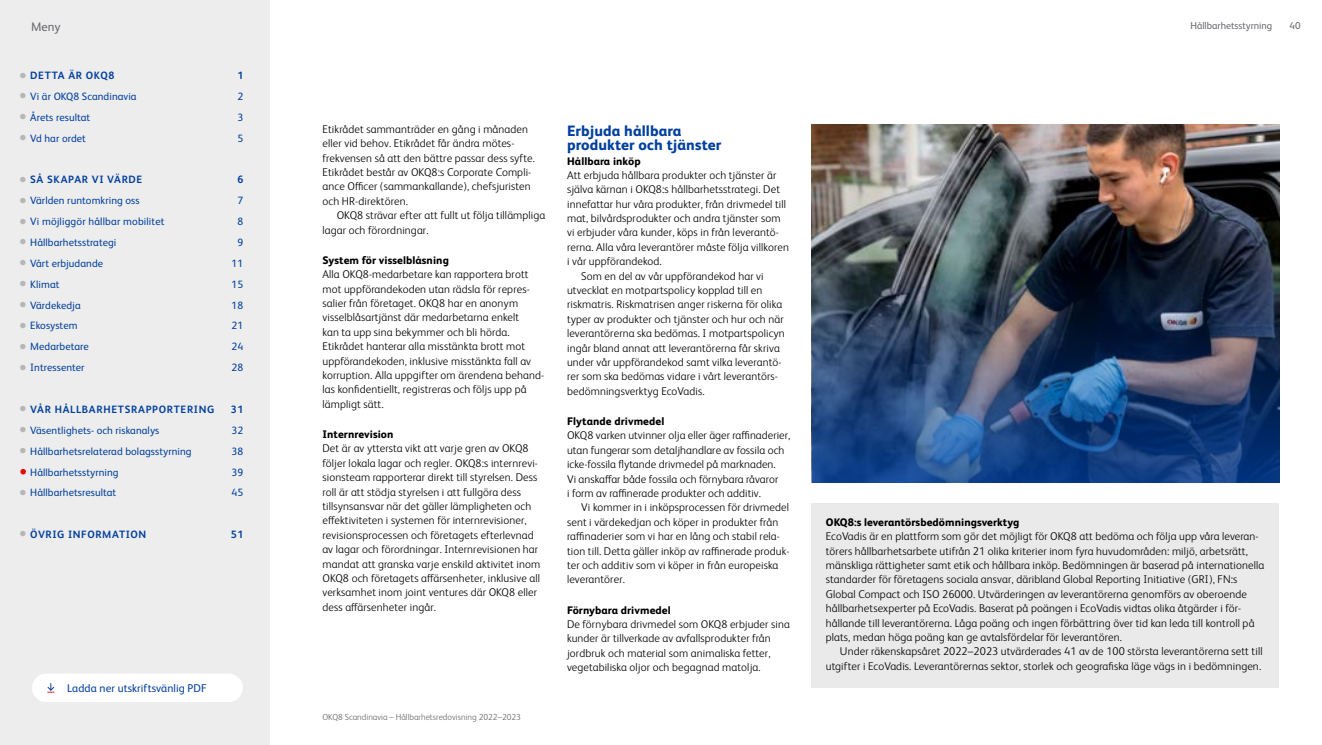
<style>
.page{position:relative;width:1322px;height:745px;background:#fff}
.page>*{position:absolute;margin:0;border:0;box-sizing:border-box;transform-origin:0 0}
.t1{font:800 15px/14.4px "FS Albert";letter-spacing:.01em;color:#003f9e}
.t2{font:12.5px "FS Albert";color:#67686c}
.t3{font:300 11.25px/14.4px "FS Albert";letter-spacing:.01em;color:#000}
.t4{font:11.25px "FS Albert";letter-spacing:.005em;color:#003f9e}
.t5{font:800 11px "FS Albert";letter-spacing:.01em;color:#000}
.t6{font:10.62px "FS Albert";letter-spacing:.005em;color:#003f9e}
.t7{font:700 10.62px "FS Albert";letter-spacing:.06em;color:#003f9e}
.t8{font:10px "FS Albert";color:#67686c}
.t9{font:300 8.75px "FS Albert";color:#67686c}
.s1{color:#b6b6b6}
</style>
<div class="page">
<div style="left:0;top:0;width:269px;height:744px;background:#ededed"></div>
<div style="left:811px;top:503px;width:468px;height:184px;background:#eaeaea"></div>
<img style="left:811px;top:124px;width:468px;height:138px">
<img style="left:811px;top:262px;width:468px;height:220px">
<div style="left:32px;top:673px;width:211px;height:28px;background:#fff;border-radius:14px"></div>
<svg style="left:47px;top:683px;width:8px;height:9px"></svg>
<svg style="left:20px;top:468px;width:6px;height:6px"></svg>
<p class="t2" style="left:31px;top:18px;width:31px">Meny</p>
<p class="t8" style="left:1190px;top:19px;width:83px">Hållbarhetsstyrning</p>
<p class="t8" style="left:1289px;top:19px;width:13px">40</p>
<p class="t7" style="left:20px;top:68px;width:96px"><span class="s1">●</span> DETTA ÄR OKQ8</p>
<p class="t7" style="left:237px;top:68px;width:7px">1</p>
<p class="t6" style="left:20px;top:89px;width:119px"><span class="s1">●</span> Vi är OKQ8 Scandinavia</p>
<p class="t6" style="left:237px;top:89px;width:7px">2</p>
<p class="t6" style="left:20px;top:110px;width:72px"><span class="s1">●</span> Årets resultat</p>
<p class="t6" style="left:237px;top:110px;width:7px">3</p>
<p class="t6" style="left:20px;top:131px;width:68px"><span class="s1">●</span> Vd har ordet</p>
<p class="t6" style="left:237px;top:131px;width:7px">5</p>
<p class="t7" style="left:20px;top:172px;width:124px"><span class="s1">●</span> SÅ SKAPAR VI VÄRDE</p>
<p class="t7" style="left:237px;top:172px;width:7px">6</p>
<p class="t6" style="left:20px;top:193px;width:122px"><span class="s1">●</span> Världen runtomkring oss</p>
<p class="t6" style="left:237px;top:193px;width:7px">7</p>
<p class="t6" style="left:20px;top:214px;width:147px"><span class="s1">●</span> Vi möjliggör hållbar mobilitet</p>
<p class="t6" style="left:237px;top:214px;width:7px">8</p>
<p class="t6" style="left:20px;top:235px;width:98px"><span class="s1">●</span> Hållbarhetsstrategi</p>
<p class="t6" style="left:237px;top:235px;width:7px">9</p>
<p class="t6" style="left:20px;top:256px;width:85px"><span class="s1">●</span> Vårt erbjudande</p>
<p class="t6" style="left:232px;top:256px;width:13px">11</p>
<p class="t6" style="left:20px;top:277px;width:42px"><span class="s1">●</span> Klimat</p>
<p class="t6" style="left:232px;top:277px;width:13px">15</p>
<p class="t6" style="left:20px;top:298px;width:63px"><span class="s1">●</span> Värdekedja</p>
<p class="t6" style="left:232px;top:298px;width:13px">18</p>
<p class="t6" style="left:20px;top:318px;width:59px"><span class="s1">●</span> Ekosystem</p>
<p class="t6" style="left:232px;top:318px;width:13px">21</p>
<p class="t6" style="left:20px;top:339px;width:71px"><span class="s1">●</span> Medarbetare</p>
<p class="t6" style="left:232px;top:339px;width:13px">24</p>
<p class="t6" style="left:20px;top:360px;width:67px"><span class="s1">●</span> Intressenter</p>
<p class="t6" style="left:232px;top:360px;width:13px">28</p>
<p class="t7" style="left:20px;top:402px;width:196px"><span class="s1">●</span> VÅR HÅLLBARHETSRAPPORTERING</p>
<p class="t7" style="left:231px;top:402px;width:14px">31</p>
<p class="t6" style="left:20px;top:423px;width:141px"><span class="s1">●</span> Väsentlighets- och riskanalys</p>
<p class="t6" style="left:232px;top:423px;width:13px">32</p>
<p class="t6" style="left:20px;top:443px;width:174px"><span class="s1">●</span> Hållbarhetsrelaterad bolagsstyrning</p>
<p class="t6" style="left:232px;top:443px;width:13px">38</p>
<p class="t6" style="left:20px;top:464px;width:101px"><span class="s1">●</span> Hållbarhetsstyrning</p>
<p class="t6" style="left:232px;top:464px;width:13px">39</p>
<p class="t6" style="left:20px;top:485px;width:98px"><span class="s1">●</span> Hållbarhetsresultat</p>
<p class="t6" style="left:232px;top:485px;width:13px">45</p>
<p class="t7" style="left:20px;top:527px;width:128px"><span class="s1">●</span> ÖVRIG INFORMATION</p>
<p class="t7" style="left:231px;top:527px;width:14px">51</p>
<p class="t4" style="left:67px;top:680px;width:141px">Ladda ner utskriftsvänlig PDF</p>
<p class="t3" style="left:322px;top:121px;width:214px">Etikrådet sammanträder en gång i månaden eller vid behov. Etikrådet får ändra mötes&shy;frekvensen så att den bättre passar dess syfte.<br>Etikrådet består av OKQ8:s Corporate Compli&shy;ance Officer (sammankallande), chefsjuristen och HR-direktören.</p>
<p class="t3" style="left:322px;top:207px;width:224px;text-indent:14px">OKQ8 strävar efter att fullt ut följa tillämpliga lagar och förordningar.</p>
<p class="t5" style="left:322px;top:252px;width:128px">System för visselblåsning</p>
<p class="t3" style="left:322px;top:266px;width:223px">Alla OKQ8-medarbetare kan rapportera brott mot uppförandekoden utan rädsla för repres&shy;salier från företaget. OKQ8 har en anonym visselblåsartjänst där medarbetarna enkelt<br>kan ta upp sina bekymmer och bli hörda.<br>Etikrådet hanterar alla misstänkta brott mot uppförandekoden, inklusive misstänkta fall av korruption. Alla uppgifter om ärendena behand&shy;las konfidentiellt, registreras och följs upp på lämpligt sätt.</p>
<p class="t5" style="left:322px;top:426px;width:73px">Internrevision</p>
<p class="t3" style="left:322px;top:440px;width:219px">Det är av yttersta vikt att varje gren av OKQ8 följer lokala lagar och regler. OKQ8:s internrevi&shy;sionsteam rapporterar direkt till styrelsen. Dess roll är att stödja styrelsen i att fullgöra dess tillsynsansvar när det gäller lämpligheten och effektiviteten i systemen för internrevisioner, revisionsprocessen och företagets efterlevnad av lagar och förordningar. Internrevisionen har mandat att granska varje enskild aktivitet inom OKQ8 och företagets affärsenheter, inklusive all verksamhet inom joint ventures där OKQ8 eller dess affärsenheter ingår.</p>
<p class="t9" style="left:322px;top:710px;width:200px">OKQ8 Scandinavia – Hållbarhetsredovisning 2022–2023</p>
<h1 class="t1" style="left:567px;top:122px;width:156px">Erbjuda hållbara produkter och tjänster</h1>
<p class="t5" style="left:567px;top:153px;width:75px">Hållbara inköp</p>
<p class="t3" style="left:567px;top:167px;width:211px">Att erbjuda hållbara produkter och tjänster är</p>
<p class="t3" style="left:567px;top:182px;width:214px">själva kärnan i OKQ8:s hållbarhetsstrategi. Det</p>
<p class="t3" style="left:567px;top:196px;width:221px">innefattar hur våra produkter, från drivmedel till</p>
<p class="t3" style="left:567px;top:210px;width:215px">mat, bilvårdsprodukter och andra tjänster som</p>
<p class="t3" style="left:567px;top:225px;width:213px">vi erbjuder våra kunder, köps in från leverantö-</p>
<p class="t3" style="left:567px;top:239px;width:223px">rerna. Alla våra leverantörer måste följa villkoren</p>
<p class="t3" style="left:567px;top:253px;width:96px">i vår uppförandekod.</p>
<p class="t3" style="left:581px;top:268px;width:184px">Som en del av vår uppförandekod har vi</p>
<p class="t3" style="left:567px;top:282px;width:197px">utvecklat en motpartspolicy kopplad till en</p>
<p class="t3" style="left:567px;top:297px;width:217px">riskmatris. Riskmatrisen anger riskerna för olika</p>
<p class="t3" style="left:567px;top:311px;width:218px">typer av produkter och tjänster och hur och när</p>
<p class="t3" style="left:567px;top:325px;width:219px">leverantörerna ska bedömas. I motpartspolicyn</p>
<p class="t3" style="left:567px;top:340px;width:214px">ingår bland annat att leverantörerna får skriva</p>
<p class="t3" style="left:567px;top:354px;width:216px">under vår uppförandekod samt vilka leverantö-</p>
<p class="t3" style="left:567px;top:368px;width:211px">rer som ska bedömas vidare i vårt leverantörs-</p>
<p class="t3" style="left:567px;top:383px;width:139px">bedömningsverktyg EcoVadis.</p>
<p class="t5" style="left:567px;top:413px;width:99px">Flytande drivmedel</p>
<p class="t3" style="left:567px;top:427px;width:225px">OKQ8 varken utvinner olja eller äger raffinaderier, utan fungerar som detaljhandlare av fossila och icke-fossila flytande drivmedel på marknaden.<br>Vi anskaffar både fossila och förnybara råvaror<br>i form av raffinerade produkter och additiv.</p>
<p class="t3" style="left:567px;top:499px;width:224px;text-indent:14px">Vi kommer in i inköpsprocessen för drivmedel sent i värdekedjan och köper in produkter från raffinaderier som vi har en lång och stabil rela&shy;tion till. Detta gäller inköp av raffinerade produk&shy;ter och additiv som vi köper in från europeiska leverantörer.</p>
<p class="t5" style="left:567px;top:601px;width:105px">Förnybara drivmedel</p>
<p class="t3" style="left:567px;top:616px;width:224px">De förnybara drivmedel som OKQ8 erbjuder sina kunder är tillverkade av avfallsprodukter från jordbruk och material som animaliska fetter, vegetabiliska oljor och begagnad matolja.</p>
<p class="t5" style="left:826px;top:513px;width:195px">OKQ8:s leverantörsbedömningsverktyg</p>
<p class="t3" style="left:826px;top:528px;width:440px">EcoVadis är en plattform som gör det möjligt för OKQ8 att bedöma och följa upp våra leveran&shy;törers hållbarhetsarbete utifrån 21 olika kriterier inom fyra huvudområden: miljö, arbetsrätt, mänskliga rättigheter samt etik och hållbara inköp. Bedömningen är baserad på internationella standarder för företagens sociala ansvar, däribland Global Reporting Initiative (GRI), FN:s Global Compact och ISO 26000. Utvärderingen av leverantörerna genomförs av oberoende hållbarhetsexperter på EcoVadis. Baserat på poängen i EcoVadis vidtas olika åtgärder i för&shy;hållande till leverantörerna. Låga poäng och ingen förbättring över tid kan leda till kontroll på plats, medan höga poäng kan ge avtalsfördelar för leverantören.</p>
<p class="t3" style="left:826px;top:643px;width:438px;text-align:right">Under räkenskapsåret 2022–2023 utvärderades 41 av de 100 största leverantörerna sett till utgifter i EcoVadis. Leverantörernas sektor, storlek och geografiska läge vägs in i bedömningen.</p>
</div>
